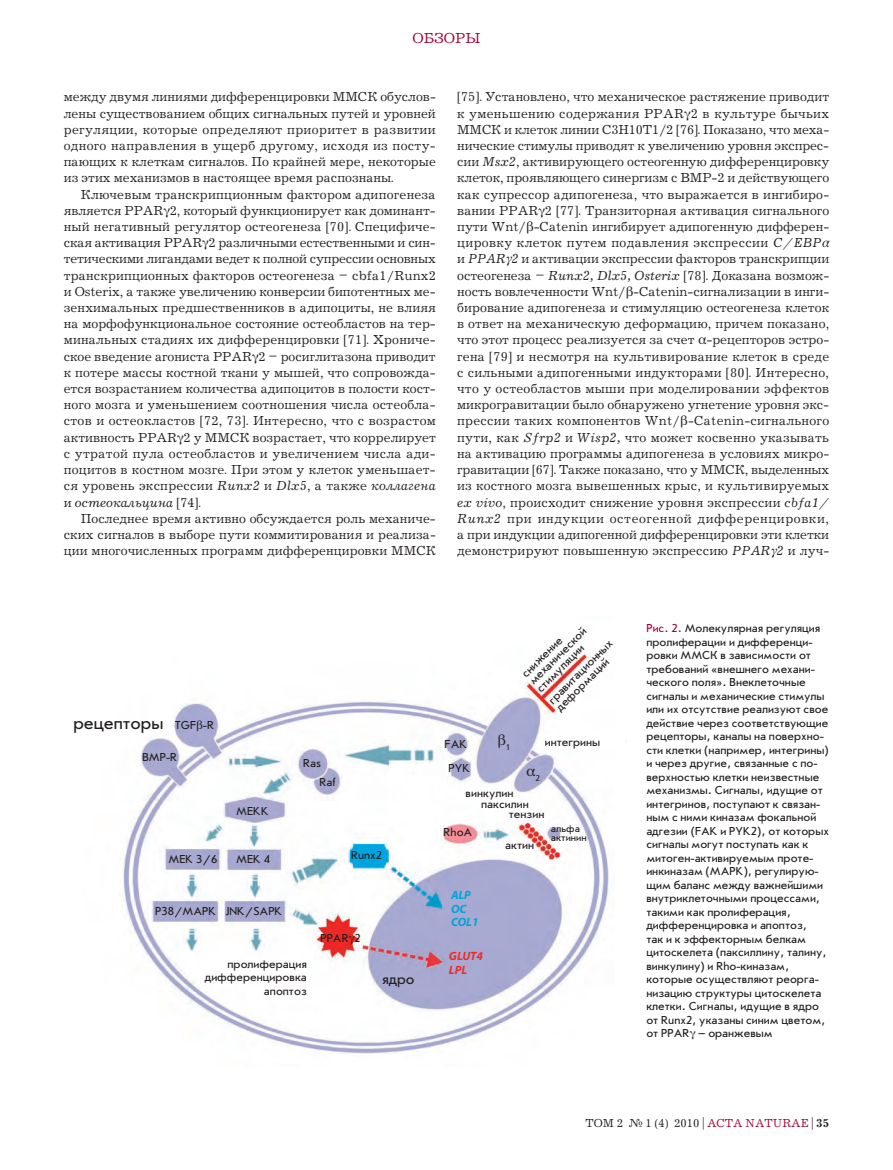
<style>
.page{position:relative;width:893px;height:1170px;background:#fff}
.page>*{position:absolute;margin:0;border:0;box-sizing:border-box;transform-origin:0 0}
.t1{font:18px "Journal Sans C";color:#231f20}
.t2{font:15px "Journal C";color:#a50231}
.t3{font:15px "Journal Sans C";color:#231f20}
.t4{font:15px "Newton C Pro";color:#231f20}
.t5{font:13.5px/16.2px "Journal C";letter-spacing:.005em;color:#231f20;text-align:justify}
.t6{font:12px/13.5px "Journal Sans C";color:#231f20}
.t7{font:12px "Journal C";color:#231f20}
.t8{font:italic 700 12px/13.5px "Myriad Pro";color:#00a3d9}
.t9{font:italic 700 12px/13.5px "Myriad Pro";color:#ee2b27}
.t10{font:10.5px/9px "Journal Sans C";color:#231f20}
.s1{font-family:"Newton C Pro"}
.s2{font-style:italic}
.s3{font-family:"Newton C Pro";font-style:italic}
.s4{font-size:12px}
.s5{font-family:"Newton C Pro";font-size:12px}
.s6{color:#a50231}
.s7{font-weight:700}
</style>
<div class="page">
<img style="left:122px;top:650px;width:505px;height:404px">
<p class="t2" style="left:412px;top:31px;width:70px">ОБЗОРЫ</p>
<p class="t5" style="left:64px;top:89px;width:374px">между двумя линиями дифференцировки ММСК обуслов&shy;лены существованием общих сигнальных путей и уровней регуляции, которые определяют приоритет в развитии одного направления в ущерб другому, исходя из посту&shy;пающих к клеткам сигналов. По крайней мере, некоторые из этих механизмов в настоящее время распознаны.</p>
<p class="t5" style="left:64px;top:186px;width:374px;text-indent:17px">Ключевым транскрипционным фактором адипогенеза является PPAR<span class="s1">γ</span>2, который функционирует как доминант&shy;ный негативный регулятор остеогенеза [70]. Специфиче&shy;ская активация PPAR<span class="s1">γ</span>2 различными естественными и син&shy;тетическими лигандами ведет к полной супрессии основных транскрипционных факторов остеогенеза – cbfa1/Runx2 и Osterix, а также увеличению конверсии бипотентных ме&shy;зенхимальных предшественников в адипоциты, не влияя на морфофункциональное состояние остеобластов на тер&shy;минальных стадиях их дифференцировки [71]. Хрониче&shy;ское введение агониста PPAR<span class="s1">γ</span>2 – росиглитазона приводит к потере массы костной ткани у мышей, что сопровожда&shy;ется возрастанием количества адипоцитов в полости кост&shy;ного мозга и уменьшением соотношения числа остеобла&shy;стов и остеокластов [72, 73]. Интересно, что с возрастом активность PPAR<span class="s1">γ</span>2 у ММСК возрастает, что коррелирует с утратой пула остеобластов и увеличением числа ади&shy;поцитов в костном мозге. При этом у клеток уменьшает&shy;ся уровень экспрессии <span class="s2">Runx2</span> и <span class="s2">Dlx5</span>, а также <span class="s2">коллагена </span>и <span class="s2">остеокальцина</span> [74].</p>
<p class="t5" style="left:64px;top:510px;width:374px;text-indent:17px">Последнее время активно обсуждается роль механиче&shy;ских сигналов в выборе пути коммитирования и реализа&shy;ции многочисленных программ дифференцировки ММСК</p>
<p class="t5" style="left:457px;top:89px;width:374px">[75]. Установлено, что механическое растяжение приводит к уменьшению содержания PPAR<span class="s1">γ</span>2 в культуре бычьих ММСК и клеток линии C3H10T1/2 [76]. Показано, что меха&shy;нические стимулы приводят к увеличению уровня экспрес&shy;сии <span class="s2">Msx2</span>, активирующего остеогенную дифференцировку клеток, проявляющего синергизм с BMP-2 и действующего как супрессор адипогенеза, что выражается в ингибиро&shy;вании PPAR<span class="s1">γ</span>2 [77]. Транзиторная активация сигнального пути Wnt/<span class="s1">β</span>-Catenin ингибирует адипогенную дифферен&shy;цировку клеток путем подавления экспрессии <span class="s2">C/EBP</span><span class="s3">α </span>и <span class="s2">PPAR</span><span class="s3">γ</span><span class="s2">2</span> и активации экспрессии факторов транскрипции остеогенеза – <span class="s2">Runx2, Dlx5, Osterix</span> [78]. Доказана возмож&shy;ность вовлеченности Wnt/<span class="s1">β</span>-Catenin-сигнализации в инги&shy;бирование адипогенеза и стимуляцию остеогенеза клеток в ответ на механическую деформацию, причем показано, что этот процесс реализуется за счет <span class="s1">α</span>-рецепторов эстро&shy;гена [79] и несмотря на культивирование клеток в среде с сильными адипогенными индукторами [80]. Интересно, что у остеобластов мыши при моделировании эффектов микрогравитации было обнаружено угнетение уровня экс&shy;прессии таких компонентов Wnt/<span class="s1">β</span>-Catenin-сигнального пути, как <span class="s2">Sfrp2</span> и <span class="s2">Wisp2,</span> что может косвенно указывать на активацию программы адипогенеза в условиях микро&shy;гравитации [67]. Также показано, что у ММСК, выделенных из костного мозга вывешенных крыс, и культивируемых <span class="s2">ex vivo</span>, происходит снижение уровня экспрессии <span class="s2">cbfa1/ Runx2</span> при индукции остеогенной дифференцировки, а при индукции адипогенной дифференцировки эти клетки демонстрируют повышенную экспрессию <span class="s2">PPAR</span><span class="s3">γ</span><span class="s2">2</span> и луч-</p>
<h1 class="t1" style="left:73px;top:714px;width:142px">рецепторы <span class="s4">TGF</span><span class="s5">β</span><span class="s4">-R</span></h1>
<p class="t6" style="left:142px;top:750px;width:36px">BMP-R</p>
<p class="t6" style="left:236px;top:804px;width:34px">MEKK</p>
<p class="t6" style="left:169px;top:852px;width:50px">MEK 3/6</p>
<p class="t6" style="left:236px;top:852px;width:35px">MEK 4</p>
<p class="t6" style="left:155px;top:904px;width:129px">P38/MAPK JNK/SAPK</p>
<p class="t6" style="left:319px;top:753px;width:17px;line-height:19.5px;text-indent:-16px">Ras<br>Raf</p>
<p class="t6" style="left:351px;top:848px;width:33px">Runx2</p>
<p class="t6" style="left:320px;top:931px;width:42px">PPAR<span class="s1">γ</span>2</p>
<p class="t6" style="left:205px;top:957px;width:104px;text-align:right">пролиферация дифференцировка апоптоз</p>
<p class="t3" style="left:382px;top:971px;width:34px">ядро</p>
<p class="t6" style="left:520px;top:671px;width:77px;line-height:10.5px;rotate:-45deg">снижение механической стимуляции</p>
<p class="t6" style="left:547px;top:698px;width:87px;line-height:10.5px;rotate:-45deg">гравитационных деформаций</p>
<p class="t4" style="left:497px;top:730px;width:14px">β<sub>1</sub></p>
<p class="t6" style="left:545px;top:735px;width:57px">интегрины</p>
<p class="t4" style="left:526px;top:761px;width:15px">α<sub>2</sub></p>
<p class="t6" style="left:445px;top:732px;width:27px;line-height:24px;text-align:center">FAK<br>PYK</p>
<p class="t6" style="left:466px;top:787px;width:49px">винкулин</p>
<p class="t6" style="left:481px;top:797px;width:49px">паксилин</p>
<p class="t6" style="left:509px;top:808px;width:37px">тензин</p>
<p class="t6" style="left:444px;top:826px;width:30px">RhoA</p>
<p class="t8" style="left:451px;top:887px;width:29px">ALP<br>OC<br>COL1</p>
<p class="t9" style="left:449px;top:948px;width:36px">GLUT4<br>LPL</p>
<p class="t6" style="left:505px;top:838px;width:30px">актин</p>
<p class="t10" style="left:551px;top:824px;width:37px">альфа актинин</p>
<p class="t6" style="left:646px;top:621px;width:184px"><span class="s6">Рис. 2.</span> Молекулярная регуляция пролиферации и дифференци&shy;ровки ММСК в зависимости от требований «внешнего механи&shy;ческого поля». Внеклеточные сигналы и механические стимулы или их отсутствие реализуют свое действие через соответствующие рецепторы, каналы на поверхно&shy;сти клетки (например, интегрины) и через другие, связанные с по&shy;верхностью клетки неизвестные механизмы. Сигналы, идущие от интегринов, поступают к связан&shy;ным с ними киназам фокальной адгезии (FAK и PYK2), от которых сигналы могут поступать как к митоген-активируемым проте&shy;инкиназам (MAPK), регулирую&shy;щим баланс между важнейшими внутриклеточными процессами, такими как пролиферация, дифференцировка и апоптоз,<br>так и к эффекторным белкам цитоскелета (паксиллину, талину, винкулину) и Rho-киназам, которые осуществляют реорга&shy;низацию структуры цитоскелета клетки. Сигналы, идущие в ядро от Runx2, указаны синим цветом, от PPAR<span class="s1">γ</span> – оранжевым</p>
<p class="t7" style="left:586px;top:1116px;width:245px">ТОМ 2 № 1 (4) 2010 | <span class="s6">Acta naturae</span> | <span class="s7">35</span></p>
</div>
